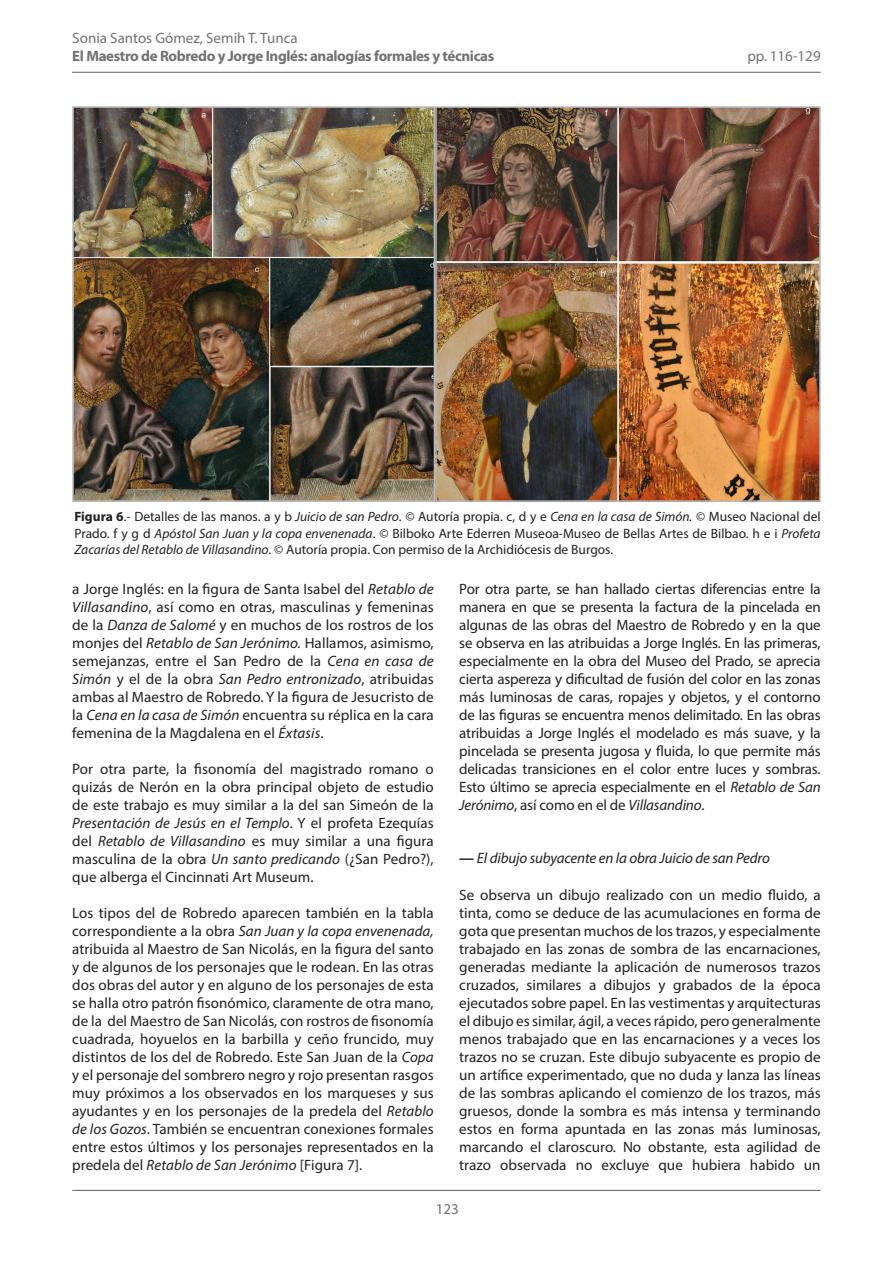
<style>
.page{position:relative;width:893px;height:1263px;background:#fff}
.page>*{position:absolute;margin:0;border:0;box-sizing:border-box;transform-origin:0 0}
.Tipo_de_texto{font:15px/18px "Myriad Pro";letter-spacing:.005em;color:#231f20;text-align:justify}
.t1{font:700 15px "Myriad Pro";letter-spacing:-.025em;color:#717275}
.negrita_titulito{font:italic 15px "Myriad Pro";letter-spacing:-.01em;color:#231f20}
.t2{font:15px "Myriad Pro";color:#717275}
.Pies_de_foto{font:13.5px/16.5px "Myriad Pro";color:#231f20;text-align:justify}
.s1{font-weight:700}
.s2{font-style:italic}
.s3{font-weight:700;font-style:normal}
</style>
<div class="page">
<hr style="left:72px;top:72px;width:749px;height:1px;background:#717275">
<hr style="left:72px;top:1190px;width:749px;height:1px;background:#717275">
<img style="left:75px;top:109px;width:357px;height:390px">
<div style="left:72px;top:106px;width:363px;height:396px;border:2px solid #b8b9bc"></div>
<img style="left:438px;top:109px;width:380px;height:390px">
<div style="left:435px;top:106px;width:386px;height:396px;border:2px solid #b8b9bc"></div>
<p class="t2" style="left:72px;top:29px;width:227px">Sonia Santos Gómez, Semih T. Tunca</p>
<p class="t1" style="left:72px;top:46px;width:423px">El Maestro de Robredo y Jorge Inglés: analogías formales y técnicas</p>
<p class="t2" style="left:747px;top:47px;width:75px">pp. 116-129</p>
<p class="Pies_de_foto" style="left:74px;top:508px;width:748px"><span class="s1">Figura 6</span>.- Detalles de las manos. a y b <span class="s2">Juicio de san Pedro</span>. © Autoría propia. c, d y e <span class="s2">Cena en la casa de Simón.</span> © Museo Nacional del Prado. f y g d <span class="s2">Apóstol San Juan y la copa envenenada</span>. © Bilboko Arte Ederren Museoa-Museo de Bellas Artes de Bilbao. h e i <span class="s2">Profeta Zacarías del Retablo de Villasandino</span>. © Autoría propia. Con permiso de la Archidiócesis de Burgos.</p>
<p class="Tipo_de_texto" style="left:72px;top:580px;width:363px">a Jorge Inglés: en la figura de Santa Isabel del <span class="s2">Retablo de Villasandino</span>, así como en otras, masculinas y femeninas de la <span class="s2">Danza de Salomé</span> y en muchos de los rostros de los monjes del <span class="s2">Retablo de San Jerónimo.</span> Hallamos, asimismo, semejanzas, entre el San Pedro de la <span class="s2">Cena en casa de Simón</span> y el de la obra <span class="s2">San Pedro entronizado</span>, atribuidas ambas al Maestro de Robredo. Y la figura de Jesucristo de la <span class="s2">Cena en la casa de Simón</span> encuentra su réplica en la cara femenina de la Magdalena en el <span class="s2">Éxtasis</span>.</p>
<p class="Tipo_de_texto" style="left:72px;top:760px;width:363px">Por otra parte, la fisonomía del magistrado romano o quizás de Nerón en la obra principal objeto de estudio de este trabajo es muy similar a la del san Simeón de la <span class="s2">Presentación de Jesús en el Templo</span>. Y el profeta Ezequías del <span class="s2">Retablo de Villasandino</span> es muy similar a una figura masculina de la obra <span class="s2">Un santo predicando</span> (¿San Pedro?), que alberga el Cincinnati Art Museum.</p>
<p class="Tipo_de_texto" style="left:72px;top:904px;width:363px">Los tipos del de Robredo aparecen también en la tabla correspondiente a la obra <span class="s2">San Juan y la copa envenenada, </span>atribuida al Maestro de San Nicolás, en la figura del santo y de algunos de los personajes que le rodean. En las otras dos obras del autor y en alguno de los personajes de esta se halla otro patrón fisonómico, claramente de otra mano, de la del Maestro de San Nicolás, con rostros de fisonomía cuadrada, hoyuelos en la barbilla y ceño fruncido, muy distintos de los del de Robredo. Este San Juan de la <span class="s2">Copa </span>y el personaje del sombrero negro y rojo presentan rasgos muy próximos a los observados en los marqueses y sus ayudantes y en los personajes de la predela del <span class="s2">Retablo de los Gozos</span>. También se encuentran conexiones formales entre estos últimos y los personajes representados en la predela del <span class="s2">Retablo de San Jerónimo</span> [Figura 7].</p>
<p class="Tipo_de_texto" style="left:459px;top:580px;width:363px">Por otra parte, se han hallado ciertas diferencias entre la manera en que se presenta la factura de la pincelada en algunas de las obras del Maestro de Robredo y en la que se observa en las atribuidas a Jorge Inglés. En las primeras, especialmente en la obra del Museo del Prado, se aprecia cierta aspereza y dificultad de fusión del color en las zonas más luminosas de caras, ropajes y objetos, y el contorno de las figuras se encuentra menos delimitado. En las obras atribuidas a Jorge Inglés el modelado es más suave, y la pincelada se presenta jugosa y fluida, lo que permite más delicadas transiciones en el color entre luces y sombras.<br>Esto último se aprecia especialmente en el <span class="s2">Retablo de San Jerónimo</span>, así como en el de <span class="s2">Villasandino</span>.</p>
<p class="negrita_titulito" style="left:459px;top:849px;width:312px"><span class="s3">—</span> El dibujo subyacente en la obra Juicio de san Pedro</p>
<p class="Tipo_de_texto" style="left:459px;top:886px;width:363px">Se observa un dibujo realizado con un medio fluido, a tinta, como se deduce de las acumulaciones en forma de gota que presentan muchos de los trazos, y especialmente trabajado en las zonas de sombra de las encarnaciones, generadas mediante la aplicación de numerosos trazos cruzados, similares a dibujos y grabados de la época ejecutados sobre papel. En las vestimentas y arquitecturas el dibujo es similar, ágil, a veces rápido, pero generalmente menos trabajado que en las encarnaciones y a veces los trazos no se cruzan. Este dibujo subyacente es propio de un artífice experimentado, que no duda y lanza las líneas de las sombras aplicando el comienzo de los trazos, más gruesos, donde la sombra es más intensa y terminando estos en forma apuntada en las zonas más luminosas, marcando el claroscuro. No obstante, esta agilidad de trazo observada no excluye que hubiera habido un</p>
<p class="t2" style="left:436px;top:1200px;width:25px">123</p>
</div>
